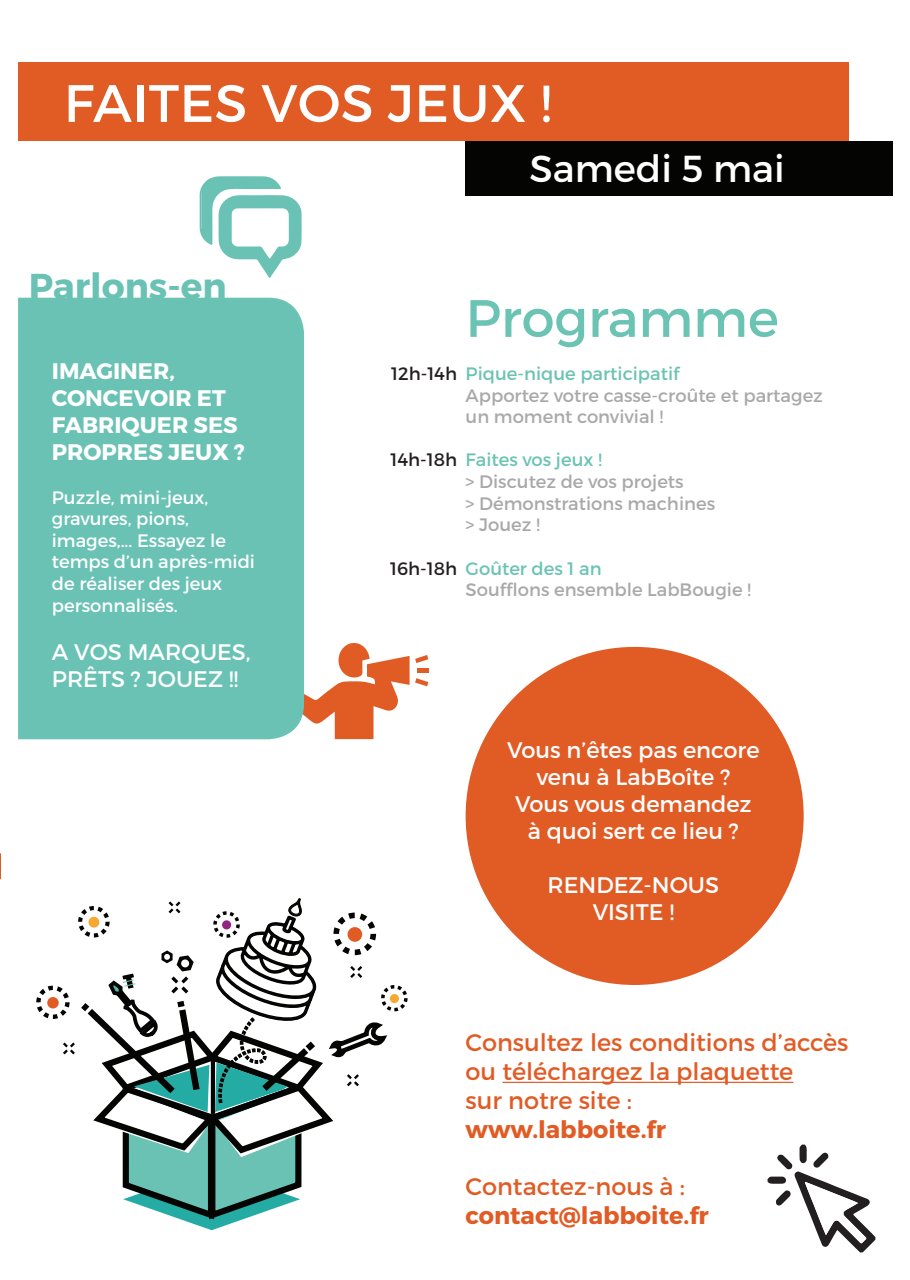
<style>
.page{position:relative;width:910px;height:1280px;background:#fff}
.page>*{position:absolute;margin:0;border:0;box-sizing:border-box;transform-origin:0 0}
.t1{font:52.5px "Montserrat";letter-spacing:.01em;color:#fff}
.t2{font:52.5px "Montserrat";color:#6bc3b4}
.t3{font:37.5px "Montserrat";color:#fff}
.t4{font:700 36px "Montserrat";color:#6ac2b5}
.t5{font:24px/28.8px "Montserrat";color:#e15b25}
.t6{font:700 24px "Montserrat";color:#e15b25}
.t7{font:22.5px/27px "Montserrat";color:#fff;text-align:center}
.t8{font:700 22.5px/27px "Montserrat";color:#fff}
.t9{font:18px/21.6px "Montserrat";color:#aaa8a8}
.t10{font:18px/21.6px "Montserrat";color:#fff}
.t11{font:18px "Montserrat";color:#6bc3b4}
.t12{font:18px "Montserrat";color:#231f20}
</style>
<div class="page">
<div style="left:466px;top:647px;width:338px;height:338px;background:#e15b25;border-radius:50%"></div>
<svg style="left:306px;top:643px;width:122px;height:96px"></svg>
<hr style="left:417px;top:668px;width:12px;height:4px;background:#e15b25">
<div style="left:18px;top:62px;width:830px;height:79px;background:#e15b25"></div>
<div style="left:466px;top:141px;width:427px;height:55px;background:#040503"></div>
<div style="left:18px;top:297px;width:288px;height:443px;background:#6ac2b5"></div>
<hr style="left:502px;top:1082px;width:291px;height:1px;background:#e15b25">
<svg style="left:200px;top:176px;width:102px;height:102px"></svg>
<svg style="left:767px;top:1144px;width:108px;height:108px"></svg>
<svg style="left:0;top:853px;width:408px;height:377px"></svg>
<div style="left:1px;top:797px;width:78px;height:96px;background:#fff"></div>
<h1 class="t1" style="left:64px;top:71px;width:489px">FAITES VOS JEUX !</h1>
<h2 class="t3" style="left:529px;top:146px;width:257px">Samedi 5 mai</h2>
<h3 class="t4" style="left:29px;top:263px;width:200px">Parlons-en</h3>
<p class="t8" style="left:52px;top:358px;width:194px">IMAGINER,<br>CONCEVOIR ET<br>FABRIQUER SES<br>PROPRES JEUX ?</p>
<p class="t10" style="left:52px;top:486px;width:205px">Puzzle, mini-jeux, gravures, pions, images,... Essayez le temps d’un après-midi de réaliser des jeux personnalisés.</p>
<p class="t7" style="left:52px;top:639px;width:200px;text-align:left">A VOS MARQUES,<br>PRÊTS ? JOUEZ !!</p>
<p class="t12" style="left:391px;top:363px;width:68px">12h-14h</p>
<p class="t12" style="left:390px;top:449px;width:68px">14h-18h</p>
<p class="t12" style="left:390px;top:557px;width:68px">16h-18h</p>
<h1 class="t2" style="left:466px;top:286px;width:315px">Programme</h1>
<p class="t11" style="left:466px;top:363px;width:215px">Pique-nique participatif</p>
<p class="t9" style="left:466px;top:384px;width:359px">Apportez votre casse-croûte et partagez un moment convivial !</p>
<p class="t11" style="left:466px;top:449px;width:138px">Faites vos jeux !</p>
<p class="t9" style="left:466px;top:471px;width:251px">&gt; Discutez de vos projets<br>&gt; Démonstrations machines &gt; Jouez !</p>
<p class="t11" style="left:466px;top:557px;width:138px">Goûter des 1 an</p>
<p class="t9" style="left:466px;top:579px;width:287px">Soufflons ensemble LabBougie !</p>
<p class="t7" style="left:507px;top:737px;width:254px">Vous n’êtes pas encore venu à LabBoîte ?<br>Vous vous demandez à quoi sert ce lieu ?</p>
<p class="t7" style="left:548px;top:872px;width:173px">RENDEZ-NOUS<br>VISITE !</p>
<h3 class="t5" style="left:466px;top:1028px;width:384px">Consultez les conditions d’accès ou téléchargez la plaquette<br>sur notre site :</h3>
<h3 class="t6" style="left:466px;top:1114px;width:202px">www.labboite.fr</h3>
<h3 class="t5" style="left:466px;top:1172px;width:221px">Contactez-nous à :</h3>
<h3 class="t6" style="left:466px;top:1200px;width:245px">contact@labboite.fr</h3>
</div>
